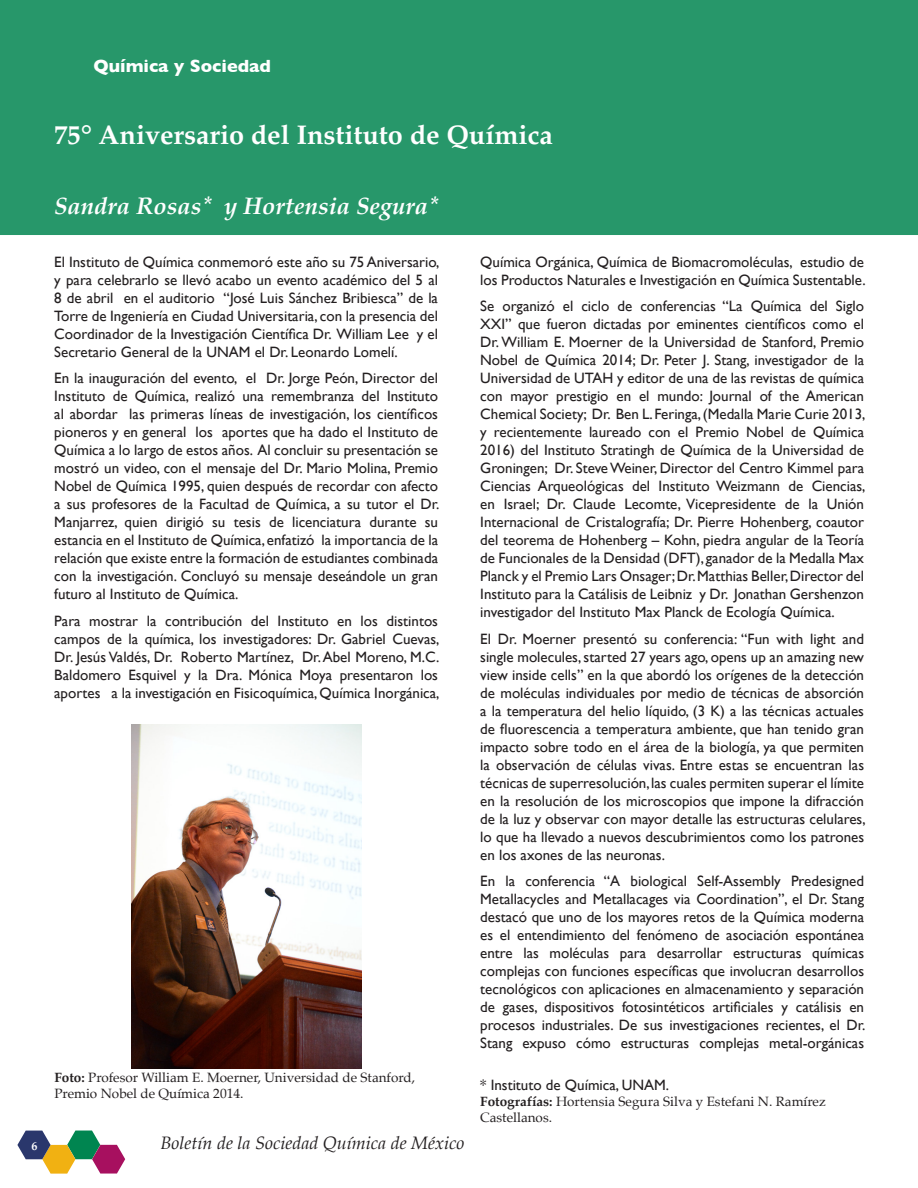
<style>
.page{position:relative;width:918px;height:1188px;background:#fff}
.page>*{position:absolute;margin:0;border:0;box-sizing:border-box;transform-origin:0 0}
.Titulo_de_notas{font:700 27px "Palatino";color:#fff}
.Autor{font:italic 700 24px "Palatino";color:#fff}
.t1{font:italic 18px "Palatino";color:#231f20}
.Secciones{font:700 18px "Gill Sans";color:#fff}
.Cuerpo{font:15px/18px "Gill Sans";color:#231f20;text-align:justify}
.Credito_graficos{font:15px "Gill Sans";color:#231f20}
.Credito_graficos-2{font:13.5px/16.2px "Palatino";color:#231f20}
.t2{font:700 12px "Palatino";color:#fff}
.s1{font-weight:700}
</style>
<div class="page">
<svg style="left:17px;top:1131px;width:108px;height:43px"></svg>
<div style="left:0;top:0;width:918px;height:235px;background:#27976a"></div>
<img style="left:131px;top:724px;width:230px;height:345px">
<p class="Secciones" style="left:94px;top:52px;width:179px">Química y Sociedad</p>
<p class="Titulo_de_notas" style="left:54px;top:112px;width:500px">75° Aniversario del Instituto de Química</p>
<p class="Autor" style="left:54px;top:186px;width:386px">Sandra Rosas* y Hortensia Segura*</p>
<p class="Cuerpo" style="left:54px;top:252px;width:387px">El Instituto de Química conmemoró este año su 75 Aniversario, y para celebrarlo se llevó acabo un evento académico del 5 al 8 de abril en el auditorio “José Luis Sánchez Bribiesca” de la Torre de Ingeniería en Ciudad Universitaria, con la presencia del Coordinador de la Investigación Científica Dr. William Lee y el Secretario General de la UNAM el Dr. Leonardo Lomelí.</p>
<p class="Cuerpo" style="left:54px;top:369px;width:387px">En la inauguración del evento, el Dr. Jorge Peón, Director del Instituto de Química, realizó una remembranza del Instituto al abordar las primeras líneas de investigación, los científicos pioneros y en general los aportes que ha dado el Instituto de Química a lo largo de estos años. Al concluir su presentación se mostró un video, con el mensaje del Dr. Mario Molina, Premio Nobel de Química 1995, quien después de recordar con afecto a sus profesores de la Facultad de Química, a su tutor el Dr.<br>Manjarrez, quien dirigió su tesis de licenciatura durante su estancia en el Instituto de Química, enfatizó la importancia de la relación que existe entre la formación de estudiantes combinada con la investigación. Concluyó su mensaje deseándole un gran futuro al Instituto de Química.</p>
<p class="Cuerpo" style="left:54px;top:611px;width:387px">Para mostrar la contribución del Instituto en los distintos campos de la química, los investigadores: Dr. Gabriel Cuevas, Dr. Jesús Valdés, Dr. Roberto Martínez, Dr. Abel Moreno, M.C.<br>Baldomero Esquivel y la Dra. Mónica Moya presentaron los aportes a la investigación en Fisicoquímica, Química Inorgánica,</p>
<p class="Credito_graficos-2" style="left:54px;top:1069px;width:362px"><span class="s1">Foto:</span> Profesor William E. Moerner, Universidad de Stanford,<br>Premio Nobel de Química 2014.</p>
<p class="t2" style="left:32px;top:1135px;width:7px">6</p>
<p class="t1" style="left:161px;top:1128px;width:305px">Boletín de la Sociedad Química de México</p>
<p class="Cuerpo" style="left:480px;top:252px;width:387px">Química Orgánica, Química de Biomacromoléculas, estudio de los Productos Naturales e Investigación en Química Sustentable.</p>
<p class="Cuerpo" style="left:480px;top:297px;width:387px">Se organizó el ciclo de conferencias “La Química del Siglo XXI” que fueron dictadas por eminentes científicos como el Dr. William E. Moerner de la Universidad de Stanford, Premio Nobel de Química 2014; Dr. Peter J. Stang, investigador de la Universidad de UTAH y editor de una de las revistas de química con mayor prestigio en el mundo: Journal of the American Chemical Society; Dr. Ben L. Feringa, (Medalla Marie Curie 2013, y recientemente laureado con el Premio Nobel de Química 2016) del Instituto Stratingh de Química de la Universidad de Groningen; Dr. Steve Weiner, Director del Centro Kimmel para Ciencias Arqueológicas del Instituto Weizmann de Ciencias, en Israel; Dr. Claude Lecomte, Vicepresidente de la Unión Internacional de Cristalografía; Dr. Pierre Hohenberg, coautor del teorema de Hohenberg – Kohn, piedra angular de la Teoría de Funcionales de la Densidad (DFT), ganador de la Medalla Max Planck y el Premio Lars Onsager; Dr. Matthias Beller, Director del Instituto para la Catálisis de Leibniz y Dr. Jonathan Gershenzon investigador del Instituto Max Planck de Ecología Química.</p>
<p class="Cuerpo" style="left:480px;top:629px;width:387px">El Dr. Moerner presentó su conferencia: “Fun with light and single molecules, started 27 years ago, opens up an amazing new view inside cells” en la que abordó los orígenes de la detección de moléculas individuales por medio de técnicas de absorción a la temperatura del helio líquido, (3 K) a las técnicas actuales de fluorescencia a temperatura ambiente, que han tenido gran impacto sobre todo en el área de la biología, ya que permiten la observación de células vivas. Entre estas se encuentran las técnicas de superresolución, las cuales permiten superar el límite en la resolución de los microscopios que impone la difracción de la luz y observar con mayor detalle las estructuras celulares, lo que ha llevado a nuevos descubrimientos como los patrones en los axones de las neuronas.</p>
<p class="Cuerpo" style="left:480px;top:872px;width:387px">En la conferencia “A biological Self-Assembly Predesigned Metallacycles and Metallacages via Coordination”, el Dr. Stang destacó que uno de los mayores retos de la Química moderna es el entendimiento del fenómeno de asociación espontánea entre las moléculas para desarrollar estructuras químicas complejas con funciones específicas que involucran desarrollos tecnológicos con aplicaciones en almacenamiento y separación de gases, dispositivos fotosintéticos artificiales y catálisis en procesos industriales. De sus investigaciones recientes, el Dr.<br>Stang expuso cómo estructuras complejas metal-orgánicas</p>
<p class="Credito_graficos" style="left:480px;top:1076px;width:190px">* Instituto de Química, UNAM.</p>
<p class="Credito_graficos-2" style="left:480px;top:1093px;width:347px"><span class="s1">Fotografías:</span> Hortensia Segura Silva y Estefani N. Ramírez<br>Castellanos.</p>
</div>
